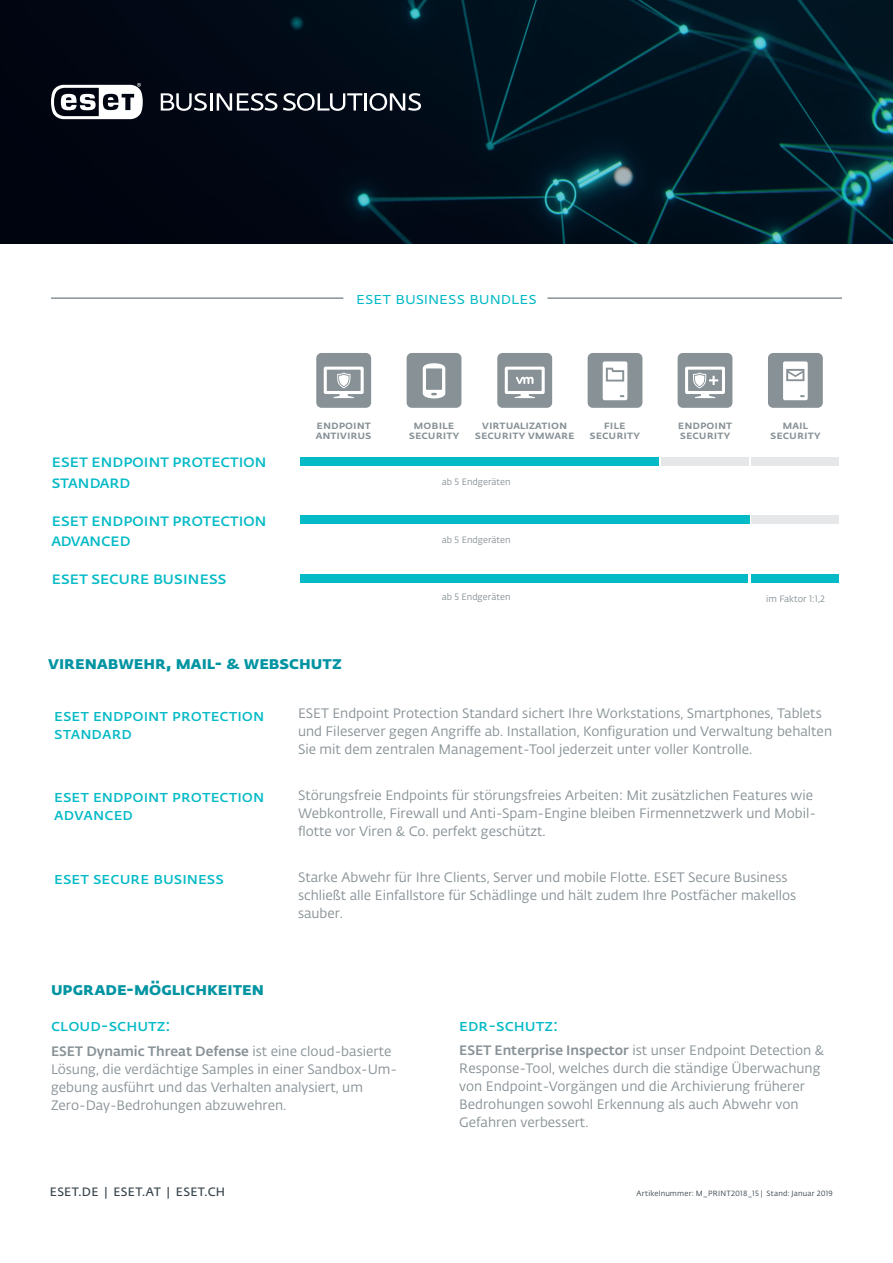
<style>
.page{position:relative;width:893px;height:1263px;background:#fff}
.page>*{position:absolute;margin:0;border:0;box-sizing:border-box;transform-origin:0 0}
.t1{font:18px "Fedra Sans Alt Pro Bold LF";color:#0094a2}
.t2{font:600 17.4px/20.9px "Fedra Sans Alt Pro";letter-spacing:-.025em;color:#03bac6}
.t3{font:16.5px/18px "Fedra Sans Alt Pro Demi LF";color:#03bac6}
.t4{font:16.5px "Fedra Sans Alt Pro Book LF";letter-spacing:-.005em;color:#03bac6}
.t5{font:13.5px/18px "Fedra Sans Alt Pro Book LF";color:#879196}
.t6{font:13.5px "Fedra Sans Alt Pro Med LF";color:#879196}
.t7{font:12px "Fedra Sans Alt Pro Demi LF";letter-spacing:.03em;color:#38454d}
.t8{font:500 11.55px/9.6px "Fedra Sans Alt Pro";color:#879196;text-align:center}
.t9{font:9.15px "Fedra Sans Alt Pro Book LF";color:#879196}
.t10{font:7.5px "Fedra Sans Alt Pro Book LF";letter-spacing:.02em;color:#38454d}
.s1{font-size:14.4px}
.s2{font-family:"Fedra Sans Alt Pro Book LF"}
.s3{font-family:"Fedra Sans Alt Pro Med LF"}
</style>
<div class="page">
<img style="left:0;top:0;width:893px;height:243px">
<svg style="left:161px;top:93px;width:116px;height:18px"></svg>
<svg style="left:283px;top:93px;width:79px;height:18px"></svg>
<hr style="left:364px;top:93px;width:3px;height:18px;background:#fff">
<svg style="left:369px;top:93px;width:52px;height:18px"></svg>
<svg style="left:51px;top:83px;width:92px;height:36px"></svg>
<div style="left:661px;top:457px;width:88px;height:9px;background:#e6e7e9"></div>
<div style="left:752px;top:457px;width:87px;height:9px;background:#e6e7e9"></div>
<div style="left:300px;top:457px;width:358px;height:9px;background:#03bac6"></div>
<div style="left:300px;top:515px;width:449px;height:9px;background:#03bac6"></div>
<div style="left:752px;top:516px;width:87px;height:8px;background:#e6e7e9"></div>
<div style="left:316px;top:353px;width:55px;height:55px;background:#879196;border-radius:5px"></div>
<svg style="left:324px;top:367px;width:40px;height:31px"></svg>
<div style="left:407px;top:353px;width:54px;height:55px;background:#879196;border-radius:5px"></div>
<svg style="left:423px;top:363px;width:22px;height:35px"></svg>
<div style="left:588px;top:353px;width:54px;height:55px;background:#879196;border-radius:5px"></div>
<div style="left:603px;top:361px;width:24px;height:39px;background:#fff;border-radius:2px"></div>
<svg style="left:606px;top:368px;width:18px;height:29px"></svg>
<div style="left:678px;top:353px;width:54px;height:55px;background:#879196;border-radius:5px"></div>
<svg style="left:685px;top:367px;width:40px;height:31px"></svg>
<div style="left:768px;top:353px;width:55px;height:55px;background:#879196;border-radius:5px"></div>
<div style="left:783px;top:361px;width:25px;height:39px;background:#fff;border-radius:2px"></div>
<svg style="left:786px;top:369px;width:19px;height:28px"></svg>
<div style="left:497px;top:353px;width:55px;height:55px;background:#879196;border-radius:5px"></div>
<svg style="left:505px;top:367px;width:40px;height:31px"></svg>
<div style="left:752px;top:574px;width:87px;height:9px;background:#03bac6"></div>
<div style="left:300px;top:574px;width:447px;height:9px;background:#03bac6"></div>
<hr style="left:51px;top:297px;width:292px;height:2px;background:#879196">
<hr style="left:547px;top:297px;width:295px;height:2px;background:#879196">
<p class="t4" style="left:356px;top:287px;width:182px">eset business bundles</p>
<p class="t2" style="left:51px;top:451px;width:217px">eset endpoint protection standard</p>
<p class="t2" style="left:51px;top:509px;width:217px">eset endpoint protection advanced</p>
<p class="t2" style="left:51px;top:568px;width:177px">eset secure business</p>
<p class="t8" style="left:316px;top:420px;width:57px;text-align:left">endpoint antivirus</p>
<p class="t8" style="left:678px;top:420px;width:56px;text-align:left">endpoint security</p>
<p class="t8" style="left:770px;top:420px;width:52px">mail security</p>
<p class="t8" style="left:409px;top:420px;width:52px">mobile security</p>
<p class="t8" style="left:475px;top:420px;width:102px">virtualization security vmware</p>
<p class="t8" style="left:589px;top:420px;width:52px">file security</p>
<p class="t9" style="left:442px;top:475px;width:70px">ab 5 Endgeräten</p>
<p class="t9" style="left:442px;top:533px;width:70px">ab 5 Endgeräten</p>
<p class="t9" style="left:442px;top:591px;width:70px">ab 5 Endgeräten</p>
<p class="t9" style="left:766px;top:592px;width:60px">im Faktor 1:1,2</p>
<h1 class="t1" style="left:48px;top:648px;width:295px">virenabwehr, mail- <span class="s1">&amp;</span> webschutz</h1>
<p class="t3" style="left:54px;top:705px;width:212px">eset endpoint protection standard</p>
<p class="t5" style="left:298px;top:704px;width:536px">ESET Endpoint Protection Standard sichert Ihre Workstations, Smartphones, Tablets und Fileserver gegen Angriffe ab. Installation, Konfiguration und Verwaltung behalten<br>Sie mit dem zentralen Management-Tool jederzeit unter voller Kontrolle.</p>
<p class="t3" style="left:54px;top:787px;width:212px">eset endpoint protection advanced</p>
<p class="t5" style="left:298px;top:786px;width:520px">Störungsfreie Endpoints für störungsfreies Arbeiten: Mit zusätzlichen Features wie<br>Webkontrolle, Firewall und Anti-Spam-Engine bleiben Firmennetzwerk und Mobil&shy;flotte vor Viren &amp; Co. perfekt geschützt.</p>
<p class="t3" style="left:54px;top:868px;width:171px">eset secure business</p>
<p class="t5" style="left:298px;top:867px;width:500px">Starke Abwehr für Ihre Clients, Server und mobile Flotte. ESET Secure Business schließt alle Einfallstore für Schädlinge und hält zudem Ihre Postfächer makellos sauber.</p>
<h1 class="t1" style="left:51px;top:974px;width:214px">upgrade-möglichkeiten</h1>
<p class="t3" style="left:51px;top:1015px;width:121px">cloud-schutz:</p>
<p class="t6" style="left:51px;top:1041px;width:342px">ESET Dynamic Threat Defense <span class="s2">ist eine cloud-basierte</span></p>
<p class="t5" style="left:51px;top:1060px;width:348px">Lösung, die verdächtige Samples in einer Sandbox-Um&shy;gebung ausführt und das Verhalten analysiert, um<br>Zero-Day-Bedrohungen abzuwehren.</p>
<p class="t3" style="left:459px;top:1015px;width:100px">edr-schutz:</p>
<p class="t5" style="left:459px;top:1041px;width:366px"><span class="s3">ESET Enterprise Inspector</span> ist unser Endpoint Detection &amp; Response-Tool, welches durch die ständige Überwachung von Endpoint-Vorgängen und die Archivierung früherer Bedrohungen sowohl Erkennung als auch Abwehr von Gefahren verbessert.</p>
<p class="t7" style="left:50px;top:1183px;width:177px">ESET.DE | ESET.AT | ESET.CH</p>
<p class="t10" style="left:636px;top:1188px;width:198px">Artikelnummer: M_PRINT2018_15 | Stand: Januar 2019</p>
</div>
